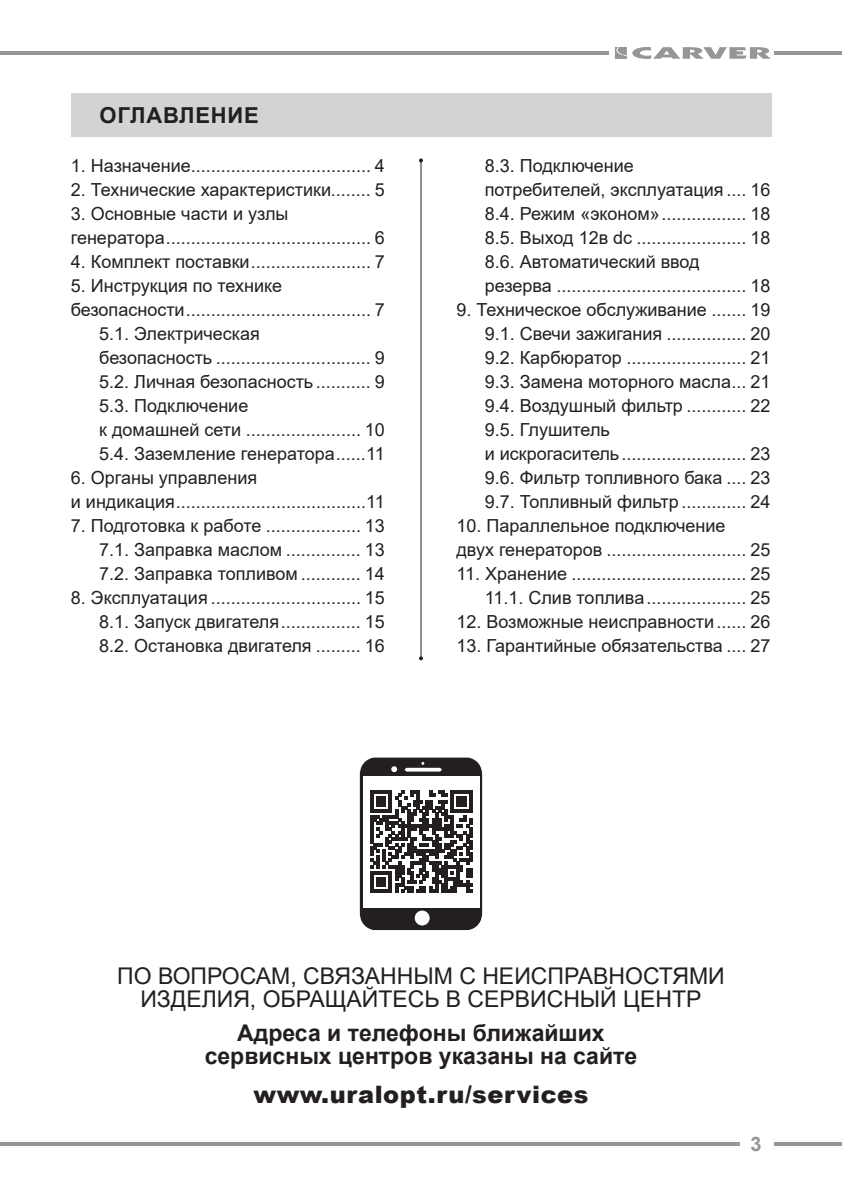
<style>
.page{position:relative;width:842px;height:1191px;background:#fff}
.page>*{position:absolute;margin:0;border:0;box-sizing:border-box;transform-origin:0 0}
.t1{font:900 24px "Arial";letter-spacing:.025em;color:#231f20}
.t2{font:23px/22.8px "Arial";color:#231f20;text-align:center}
.t3{font:700 23px/22.8px "Arial";color:#231f20;text-align:center}
.t4{font:700 22px "Arial";letter-spacing:.035em;color:#231f20}
.t5{font:700 20px "Arial";color:#949698}
.t6{font:18px/24px "Arial";color:#231f20}
</style>
<div class="page">
<hr style="left:0;top:1142px;width:740px;height:3px;background:#949698">
<hr style="left:0;top:51px;width:608px;height:4px;background:#949698">
<svg style="left:774px;top:1142px;width:68px;height:3px"></svg>
<hr style="left:774px;top:51px;width:68px;height:4px;background:#949698">
<svg style="left:615px;top:47px;width:156px;height:12px"></svg>
<div style="left:71px;top:94px;width:700px;height:43px;background:#d1d3d4"></div>
<svg style="left:359px;top:757px;width:124px;height:174px"></svg>
<hr style="left:420px;top:160px;width:1px;height:498px;background:#231f20">
<svg style="left:419px;top:158px;width:4px;height:4px"></svg>
<svg style="left:419px;top:656px;width:4px;height:4px"></svg>
<p class="t4" style="left:100px;top:100px;width:161px">ОГЛАВЛЕНИЕ</p>
<p class="t6" style="left:71px;top:153px;width:315px">1. Назначение.................................... 4</p>
<p class="t6" style="left:71px;top:177px;width:315px">2. Технические характеристики........ 5</p>
<p class="t6" style="left:71px;top:201px;width:315px">3. Основные части и узлы генератора......................................... 6</p>
<p class="t6" style="left:71px;top:249px;width:315px">4. Комплект поставки........................ 7</p>
<p class="t6" style="left:71px;top:273px;width:213px">5. Инструкция по технике</p>
<p class="t6" style="left:71px;top:297px;width:315px">безопасности..................................... 7</p>
<p class="t6" style="left:99px;top:321px;width:162px">5.1. Электрическая</p>
<p class="t6" style="left:99px;top:345px;width:287px">безопасность ............................... 9</p>
<p class="t6" style="left:99px;top:369px;width:287px">5.2. Личная безопасность ........... 9</p>
<p class="t6" style="left:99px;top:393px;width:151px">5.3. Подключение</p>
<p class="t6" style="left:99px;top:417px;width:287px">к домашней сети ....................... 10</p>
<p class="t6" style="left:99px;top:441px;width:287px">5.4. Заземление генератора......11</p>
<p class="t6" style="left:71px;top:465px;width:315px">6. Органы управления<br>и индикация......................................11</p>
<p class="t6" style="left:99px;top:513px;width:287px;text-align:justify;text-indent:-28px">7. Подготовка к работе ................... 13<br>7.1. Заправка маслом ............... 13<br>7.2. Заправка топливом ............ 14</p>
<p class="t6" style="left:99px;top:585px;width:287px;text-align:justify;text-indent:-28px">8. Эксплуатация .............................. 15<br>8.1. Запуск двигателя................ 15<br>8.2. Остановка двигателя ......... 16</p>
<p class="t6" style="left:485px;top:153px;width:287px">8.3. Подключение<br>потребителей, эксплуатация .... 16<br>8.4. Режим «эконом»................. 18<br>8.5. Выход 12в dc ...................... 18<br>8.6. Автоматический ввод резерва ...................................... 18</p>
<p class="t6" style="left:485px;top:297px;width:287px;text-indent:-28px">9. Техническое обслуживание ....... 19<br>9.1. Свечи зажигания ................ 20<br>9.2. Карбюратор ........................ 21<br>9.3. Замена моторного масла... 21<br>9.4. Воздушный фильтр ............ 22<br>9.5. Глушитель<br>и искрогаситель......................... 23<br>9.6. Фильтр топливного бака .... 23<br>9.7. Топливный фильтр ............. 24</p>
<p class="t6" style="left:456px;top:513px;width:315px">10. Параллельное подключение<br>двух генераторов ............................ 25</p>
<p class="t6" style="left:456px;top:561px;width:315px;text-align:right">11. Хранение ................................... 25<br>11.1. Слив топлива.................... 25</p>
<p class="t6" style="left:456px;top:609px;width:315px">12. Возможные неисправности...... 26</p>
<p class="t6" style="left:456px;top:633px;width:315px">13. Гарантийные обязательства .... 27</p>
<p class="t2" style="left:117px;top:964px;width:609px">ПО ВОПРОСАМ, СВЯЗАННЫМ С НЕИСПРАВНОСТЯМИ<br>ИЗДЕЛИЯ, ОБРАЩАЙТЕСЬ В СЕРВИСНЫЙ ЦЕНТР</p>
<p class="t3" style="left:205px;top:1021px;width:434px">Адреса и телефоны ближайших сервисных центров указаны на сайте</p>
<h1 class="t1" style="left:253px;top:1077px;width:337px">www.uralopt.ru/services</h1>
<p class="t5" style="left:750px;top:1129px;width:13px">3</p>
</div>
